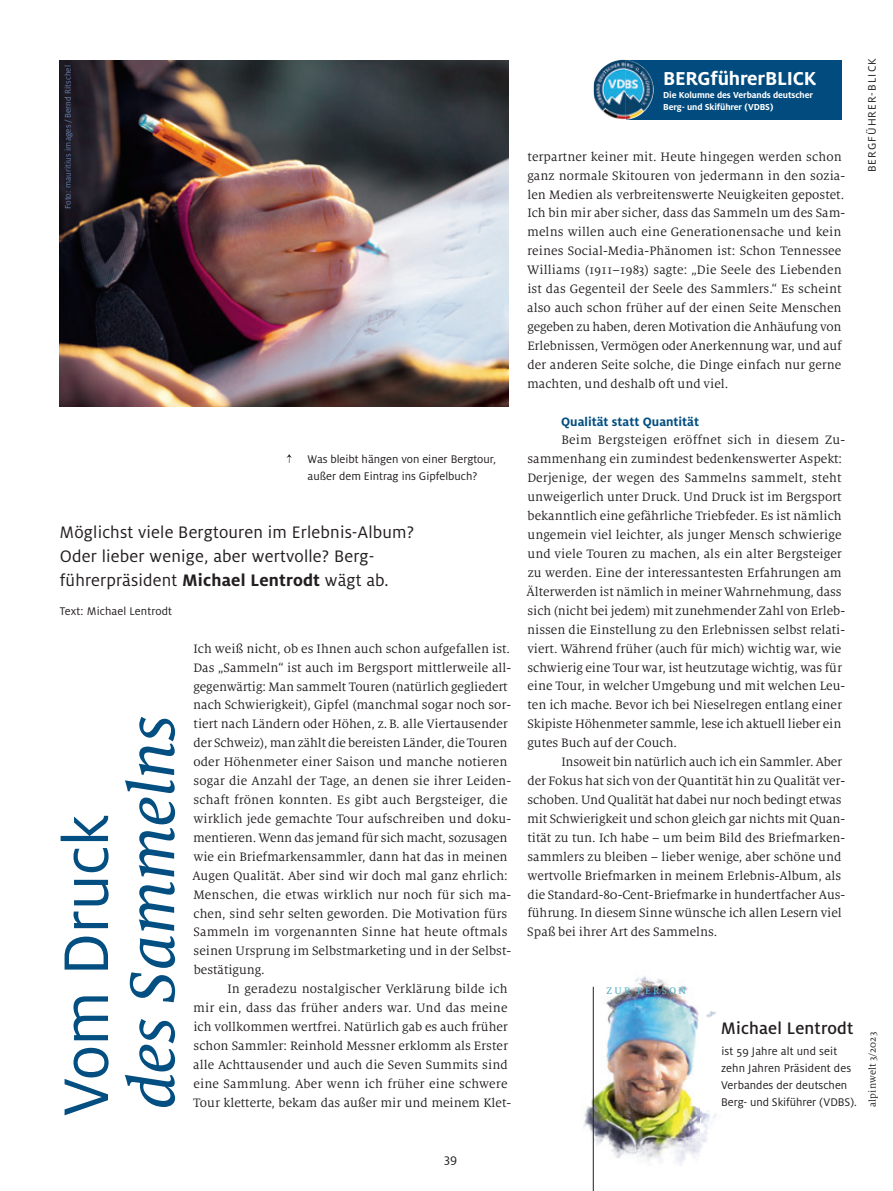
<style>
.page{position:relative;width:893px;height:1191px;background:#fff}
.page>*{position:absolute;margin:0;border:0;box-sizing:border-box;transform-origin:0 0}
.t1{font:italic 69.75px "Milo Serif OT Text";letter-spacing:-.01em;color:#034f81}
.t2{font:69.75px "Milo Pro";letter-spacing:-.01em;color:#034f81}
.t3{font:700 20.7px "Milo OT";letter-spacing:-.01em;color:#fff}
.t4{font:18.45px/24px "Milo Pro";letter-spacing:.01em;color:#231f20}
.t5{font:500 18.45px "Milo Pro";letter-spacing:.01em;color:#231f20}
.t6{font:13.5px/18.9px "Milo Serif OT";color:#231f20}
.t7{font:700 13.5px "Milo Pro";color:#034f81}
.t8{font:13.5px "Milo Pro";color:#231f20}
.t9{font:12.3px/16.8px "Milo Pro";color:#231f20}
.t10{font:12px "Milo Pro";letter-spacing:.09em;color:#231f20}
.t11{font:10.5px "Milo Serif OT";color:#231f20}
.t12{font:500 10.5px "Milo Serif OT";letter-spacing:.21em;color:#5bb4c4}
.t13{font:700 9.6px/12px "Milo OT";letter-spacing:-.01em;color:#fff}
.t14{font:9px "Milo Pro";letter-spacing:.01em;color:#6880ac}
.s1{font-weight:700}
</style>
<div class="page">
<img style="left:583px;top:976px;width:134px;height:196px">
<img style="left:60px;top:60px;width:448px;height:346px">
<hr style="left:593px;top:986px;width:1px;height:205px;background:#231f20">
<div style="left:626px;top:60px;width:215px;height:59px;background:#014b7e"></div>
<img style="left:594px;top:60px;width:34px;height:60px">
<img style="left:626px;top:95px;width:27px;height:24px">
<svg style="left:286px;top:454px;width:6px;height:9px"></svg>
<p class="t14" style="left:63px;top:209px;width:146px;rotate:-90deg">Foto: mauritius images / Bernd Ritschel</p>
<h2 class="t3" style="left:663px;top:67px;width:155px">BERGführerBLICK</h2>
<p class="t13" style="left:663px;top:89px;width:151px">Die Kolumne des Verbands deutscher<br>Berg- und Skiführer (VDBS)</p>
<p class="t6" style="left:527px;top:147px;width:320px">terpartner keiner mit. Heute hingegen werden schon ganz normale Skitouren von jedermann in den sozia&shy;len Medien als verbreitenswerte Neuigkeiten gepostet.<br>Ich bin mir aber sicher, dass das Sammeln um des Sam&shy;melns willen auch eine Generationensache und kein reines Social-Media-Phänomen ist: Schon Tennessee Williams (1911–1983) sagte: „Die Seele des Liebenden ist das Gegenteil der Seele des Sammlers.“ Es scheint also auch schon früher auf der einen Seite Menschen gegeben zu haben, deren Motivation die Anhäufung von Erlebnissen, Vermögen oder Anerkennung war, und auf der anderen Seite solche, die Dinge einfach nur gerne machten, und deshalb oft und viel.</p>
<p class="t7" style="left:561px;top:413px;width:139px">Qualität statt Quantität</p>
<p class="t6" style="left:527px;top:431px;width:320px;text-indent:35px">Beim Bergsteigen eröffnet sich in diesem Zu&shy;sammenhang ein zumindest bedenkenswerter Aspekt:<br>Derjenige, der wegen des Sammelns sammelt, steht unweigerlich unter Druck. Und Druck ist im Bergsport bekanntlich eine gefährliche Triebfeder. Es ist nämlich ungemein viel leichter, als junger Mensch schwierige und viele Touren zu machen, als ein alter Bergsteiger zu werden. Eine der interessantesten Erfahrungen am Älterwerden ist nämlich in meiner Wahrnehmung, dass sich (nicht bei jedem) mit zunehmender Zahl von Erleb&shy;nissen die Einstellung zu den Erlebnissen selbst relati&shy;viert. Während früher (auch für mich) wichtig war, wie schwierig eine Tour war, ist heutzutage wichtig, was für eine Tour, in welcher Umgebung und mit welchen Leu&shy;ten ich mache. Bevor ich bei Nieselregen entlang einer Skipiste Höhenmeter sammle, lese ich aktuell lieber ein gutes Buch auf der Couch.</p>
<p class="t6" style="left:527px;top:752px;width:320px;text-indent:34px">Insoweit bin natürlich auch ich ein Sammler. Aber der Fokus hat sich von der Quantität hin zu Qualität ver&shy;schoben. Und Qualität hat dabei nur noch bedingt etwas mit Schwierigkeit und schon gleich gar nichts mit Quan&shy;tität zu tun. Ich habe – um beim Bild des Briefmarken&shy;sammlers zu bleiben – lieber wenige, aber schöne und wertvolle Briefmarken in meinem Erlebnis-Album, als die Standard-80-Cent-Briefmarke in hundertfacher Aus&shy;führung. In diesem Sinne wünsche ich allen Lesern viel Spaß bei ihrer Art des Sammelns.</p>
<p class="t9" style="left:308px;top:450px;width:190px">Was bleibt hängen von einer Bergtour, außer dem Eintrag ins Gipfelbuch?</p>
<h3 class="t4" style="left:60px;top:520px;width:356px">Möglichst viele Bergtouren im Erlebnis-Album?<br>Oder lieber wenige, aber wertvolle? Berg&shy;führerpräsident <span class="s1">Michael Lentrodt</span> wägt ab.</h3>
<p class="t9" style="left:60px;top:602px;width:114px">Text: Michael Lentrodt</p>
<p class="t6" style="left:192px;top:639px;width:320px">Ich weiß nicht, ob es Ihnen auch schon aufgefallen ist.<br>Das „Sammeln“ ist auch im Bergsport mittlerweile all&shy;gegenwärtig: Man sammelt Touren (natürlich gegliedert nach Schwierigkeit), Gipfel (manchmal sogar noch sor&shy;tiert nach Ländern oder Höhen, z. B. alle Viertausender der Schweiz), man zählt die bereisten Länder, die Touren oder Höhenmeter einer Saison und manche notieren sogar die Anzahl der Tage, an denen sie ihrer Leiden&shy;schaft frönen konnten. Es gibt auch Bergsteiger, die wirklich jede gemachte Tour aufschreiben und doku&shy;mentieren. Wenn das jemand für sich macht, sozusagen wie ein Briefmarkensammler, dann hat das in meinen Augen Qualität. Aber sind wir doch mal ganz ehrlich:<br>Menschen, die etwas wirklich nur noch für sich ma&shy;chen, sind sehr selten geworden. Die Motivation fürs Sammeln im vorgenannten Sinne hat heute oftmals seinen Ursprung im Selbstmarketing und in der Selbst&shy;bestätigung.</p>
<p class="t6" style="left:193px;top:980px;width:320px;text-indent:34px">In geradezu nostalgischer Verklärung bilde ich mir ein, dass das früher anders war. Und das meine ich vollkommen wertfrei. Natürlich gab es auch früher schon Sammler: Reinhold Messner erklomm als Erster alle Achttausender und auch die Seven Summits sind eine Sammlung. Aber wenn ich früher eine schwere Tour kletterte, bekam das außer mir und meinem Klet-</p>
<h1 class="t1" style="left:116px;top:1109px;width:396px;rotate:-90deg">des Sammelns</h1>
<h1 class="t2" style="left:48px;top:1116px;width:303px;rotate:-90deg">Vom Druck</h1>
<p class="t12" style="left:607px;top:984px;width:81px">ZUR PERSON</p>
<h3 class="t5" style="left:721px;top:1018px;width:134px">Michael Lentrodt</h3>
<p class="t9" style="left:721px;top:1043px;width:137px">ist 59 Jahre alt und seit zehn Jahren Präsident des<br>Verbandes der deutschen<br>Berg- und Skiführer (VDBS).</p>
<p class="t10" style="left:865px;top:172px;width:116px;rotate:-90deg">BERGFÜHRER-BLICK</p>
<p class="t11" style="left:867px;top:1107px;width:77px;rotate:-90deg">alpinwelt 3/2023</p>
<p class="t8" style="left:444px;top:1151px;width:15px">39</p>
</div>
